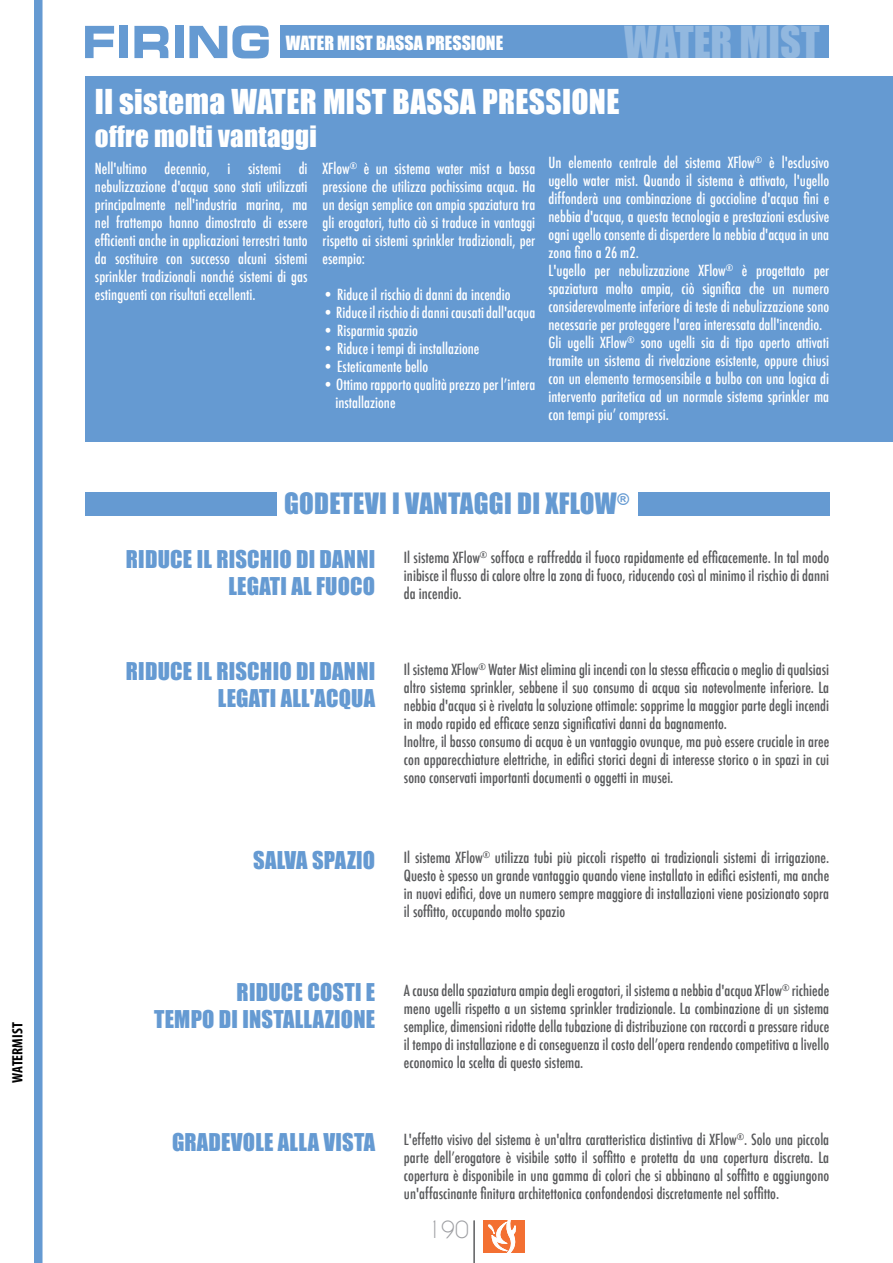
<style>
.page{position:relative;width:893px;height:1263px;background:#fff}
.page>*{position:absolute;margin:0;border:0;box-sizing:border-box;transform-origin:0 0}
.t1{font:31.5px "Impact";letter-spacing:.01em;color:#fff}
.t2{font:27px "Impact";letter-spacing:.01em;color:#659ad2}
.t3{font:27px "Impact";letter-spacing:.01em;color:#fff}
.t4{font:22.5px/27px "Impact";letter-spacing:.01em;color:#659ad2;text-align:right}
.t5{font:22.5px "Caviar Dreams";color:#9d9ea2}
.t6{font:18px "Impact";color:#fff}
.t7{font:500 condensed 15px/18px "Futura";color:#58595b;text-align:justify}
.t8{font:500 condensed 15px/18px "Futura";color:#fff;text-align:justify}
.t9{font:700 condensed 15px "Myriad Pro";color:#000}
.s1{font-size:27px}
.s2{font-size:40.5px}
</style>
<div class="page">
<svg style="left:34px;top:0;width:9px;height:1263px"></svg>
<div style="left:85px;top:77px;width:808px;height:365px;background:#659ad2"></div>
<div style="left:281px;top:26px;width:548px;height:32px;background:#659ad2"></div>
<svg style="left:85px;top:26px;width:29px;height:32px"></svg>
<div style="left:120px;top:26px;width:8px;height:32px;background:#659ad2"></div>
<svg style="left:134px;top:26px;width:35px;height:32px"></svg>
<div style="left:175px;top:26px;width:8px;height:32px;background:#659ad2"></div>
<svg style="left:189px;top:26px;width:80px;height:32px"></svg>
<div style="left:85px;top:492px;width:191px;height:23px;background:#659ad2"></div>
<div style="left:638px;top:492px;width:191px;height:23px;background:#659ad2"></div>
<div style="left:484px;top:1220px;width:41px;height:33px;background:#f37032"></div>
<hr style="left:474px;top:1220px;width:1px;height:43px;background:#58595b">
<svg style="left:488px;top:1220px;width:28px;height:33px"></svg>
<p class="t9" style="left:9px;top:1082px;width:61px;rotate:-90deg">WATERMIST</p>
<p class="t6" style="left:286px;top:29px;width:535px">WATER MIST BASSA PRESSIONE <span class="s1">SPRINKLER</span><span class="s2">WATER MIST</span></p>
<h1 class="t1" style="left:95px;top:77px;width:526px">Il sistema WATER MIST BASSA PRESSIONE</h1>
<h2 class="t3" style="left:95px;top:115px;width:223px">offre molti vantaggi</h2>
<p class="t8" style="left:95px;top:160px;width:214px">Nell'ultimo decennio, i sistemi di nebulizzazione d'acqua sono stati utilizzati principalmente nell'industria marina, ma nel frattempo hanno dimostrato di essere efficienti anche in applicazioni terrestri tanto da sostituire con successo alcuni sistemi sprinkler tradizionali nonché sistemi di gas estinguenti con risultati eccellenti.</p>
<p class="t8" style="left:323px;top:160px;width:214px">XFlow<sup>®</sup> è un sistema water mist a bassa pressione che utilizza pochissima acqua. Ha un design semplice con ampia spaziatura tra gli erogatori, tutto ciò si traduce in vantaggi rispetto ai sistemi sprinkler tradizionali, per esempio:</p>
<p class="t8" style="left:323px;top:286px;width:189px">• Riduce il rischio di danni da incendio</p>
<p class="t8" style="left:323px;top:304px;width:214px">• Riduce il rischio di danni causati dall'acqua</p>
<p class="t8" style="left:323px;top:322px;width:97px">• Risparmia spazio</p>
<p class="t8" style="left:323px;top:340px;width:158px">• Riduce i tempi di installazione</p>
<p class="t8" style="left:323px;top:358px;width:107px">• Esteticamente bello</p>
<p class="t8" style="left:335px;top:376px;width:201px;text-indent:-13px">• Ottimo rapporto qualità prezzo per l’intera installazione</p>
<p class="t8" style="left:548px;top:153px;width:282px;text-align:left">Un elemento centrale del sistema XFlow<sup>®</sup> è l'esclusivo ugello water mist. Quando il sistema è attivato, l'ugello diffonderà una combinazione di goccioline d'acqua fini e nebbia d'acqua, a questa tecnologia e prestazioni esclusive ogni ugello consente di disperdere la nebbia d'acqua in una zona fino a 26 m2.<br>L'ugello per nebulizzazione XFlow<sup>®</sup> è progettato per spaziatura molto ampia, ciò significa che un numero considerevolmente inferiore di teste di nebulizzazione sono necessarie per proteggere l'area interessata dall'incendio.<br>Gli ugelli XFlow<sup>®</sup> sono ugelli sia di tipo aperto attivati tramite un sistema di rivelazione esistente, oppure chiusi con un elemento termosensibile a bulbo con una logica di intervento paritetica ad un normale sistema sprinkler ma con tempi piu’ compressi.</p>
<h2 class="t2" style="left:284px;top:483px;width:347px">GODETEVI I VANTAGGI DI XFLOW<sup>®</sup></h2>
<p class="t7" style="left:404px;top:548px;width:427px">Il sistema XFlow<sup>®</sup> soffoca e raffredda il fuoco rapidamente ed efficacemente. In tal modo inibisce il flusso di calore oltre la zona di fuoco, riducendo così al minimo il rischio di danni da incendio.</p>
<h3 class="t4" style="left:126px;top:545px;width:251px">RIDUCE IL RISCHIO DI DANNI<br>LEGATI AL FUOCO</h3>
<h3 class="t4" style="left:126px;top:657px;width:251px">RIDUCE IL RISCHIO DI DANNI<br>LEGATI ALL'ACQUA</h3>
<p class="t7" style="left:404px;top:660px;width:427px;text-align:left">Il sistema XFlow<sup>®</sup> Water Mist elimina gli incendi con la stessa efficacia o meglio di qualsiasi altro sistema sprinkler, sebbene il suo consumo di acqua sia notevolmente inferiore. La nebbia d'acqua si è rivelata la soluzione ottimale: sopprime la maggior parte degli incendi in modo rapido ed efficace senza significativi danni da bagnamento.<br>Inoltre, il basso consumo di acqua è un vantaggio ovunque, ma può essere cruciale in aree con apparecchiature elettriche, in edifici storici degni di interesse storico o in spazi in cui sono conservati importanti documenti o oggetti in musei.</p>
<h3 class="t4" style="left:253px;top:846px;width:124px">SALVA SPAZIO</h3>
<p class="t7" style="left:404px;top:849px;width:427px">Il sistema XFlow<sup>®</sup> utilizza tubi più piccoli rispetto ai tradizionali sistemi di irrigazione.<br>Questo è spesso un grande vantaggio quando viene installato in edifici esistenti, ma anche in nuovi edifici, dove un numero sempre maggiore di installazioni viene posizionato sopra il soffitto, occupando molto spazio</p>
<h3 class="t4" style="left:154px;top:978px;width:223px">RIDUCE COSTI E<br>TEMPO DI INSTALLAZIONE</h3>
<p class="t7" style="left:404px;top:981px;width:427px">A causa della spaziatura ampia degli erogatori, il sistema a nebbia d'acqua XFlow<sup>®</sup> richiede meno ugelli rispetto a un sistema sprinkler tradizionale. La combinazione di un sistema semplice, dimensioni ridotte della tubazione di distribuzione con raccordi a pressare riduce il tempo di installazione e di conseguenza il costo dell’opera rendendo competitiva a livello economico la scelta di questo sistema.</p>
<h3 class="t4" style="left:172px;top:1127px;width:205px">GRADEVOLE ALLA VISTA</h3>
<p class="t7" style="left:404px;top:1131px;width:427px">L'effetto visivo del sistema è un'altra caratteristica distintiva di XFlow<sup>®</sup>. Solo una piccola parte dell’erogatore è visibile sotto il soffitto e protetta da una copertura discreta. La copertura è disponibile in una gamma di colori che si abbinano al soffitto e aggiungono un'affascinante finitura architettonica confondendosi discretamente nel soffitto.</p>
<h3 class="t5" style="left:428px;top:1216px;width:43px">190</h3>
</div>
